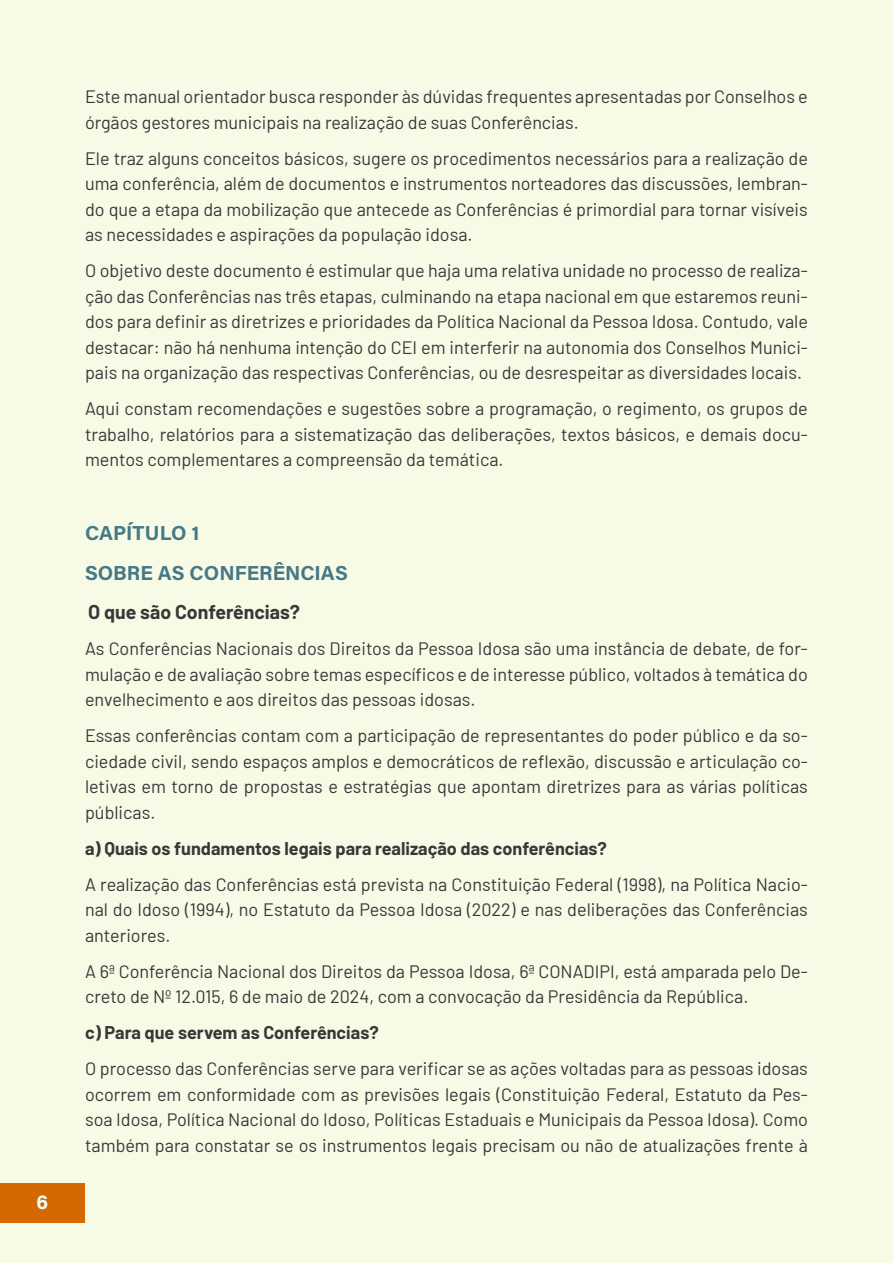
<style>
.page{position:relative;width:893px;height:1263px;background:#f7fbe6}
.page>*{position:absolute;margin:0;border:0;box-sizing:border-box;transform-origin:0 0}
.Títulos{font:20.25px "Acumin Variable Concept";color:#467886}
.t1{font:20.25px "Acumin Variable Concept";color:#f0ffff}
.Subtitulo{font:700 19.5px "Barlow";color:#383839}
.Corpo_de_texto{font:18px/25.5px "Barlow";color:#383839;text-align:justify}
.Corpo_de_texto-2{font:700 18px "Barlow";color:#383839}
</style>
<div class="page">
<div style="left:0;top:1184px;width:85px;height:39px;background:#d46900"></div>
<p class="t1" style="left:37px;top:1188px;width:13px">6</p>
<p class="Corpo_de_texto" style="left:85px;top:82px;width:724px">Este manual orientador busca responder às dúvidas frequentes apresentadas por Conselhos e órgãos gestores municipais na realização de suas Conferências.</p>
<p class="Corpo_de_texto" style="left:85px;top:144px;width:724px">Ele traz alguns conceitos básicos, sugere os procedimentos necessários para a realização de uma conferência, além de documentos e instrumentos norteadores das discussões, lembran&shy;do que a etapa da mobilização que antecede as Conferências é primordial para tornar visíveis as necessidades e aspirações da população idosa.</p>
<p class="Corpo_de_texto" style="left:85px;top:256px;width:724px">O objetivo deste documento é estimular que haja uma relativa unidade no processo de realiza&shy;ção das Conferências nas três etapas, culminando na etapa nacional em que estaremos reuni&shy;dos para definir as diretrizes e prioridades da Política Nacional da Pessoa Idosa. Contudo, vale destacar: não há nenhuma intenção do CEI em interferir na autonomia dos Conselhos Munici&shy;pais na organização das respectivas Conferências, ou de desrespeitar as diversidades locais.</p>
<p class="Corpo_de_texto" style="left:85px;top:394px;width:724px">Aqui constam recomendações e sugestões sobre a programação, o regimento, os grupos de trabalho, relatórios para a sistematização das deliberações, textos básicos, e demais docu&shy;mentos complementares a compreensão da temática.</p>
<p class="Títulos" style="left:85px;top:519px;width:116px">CAPÍTULO 1</p>
<p class="Títulos" style="left:85px;top:559px;width:264px">SOBRE AS CONFERÊNCIAS</p>
<p class="Subtitulo" style="left:88px;top:598px;width:214px">O que são Conferências?</p>
<p class="Corpo_de_texto" style="left:85px;top:634px;width:724px">As Conferências Nacionais dos Direitos da Pessoa Idosa são uma instância de debate, de for&shy;mulação e de avaliação sobre temas específicos e de interesse público, voltados à temática do envelhecimento e aos direitos das pessoas idosas.</p>
<p class="Corpo_de_texto" style="left:85px;top:721px;width:724px">Essas conferências contam com a participação de representantes do poder público e da so&shy;ciedade civil, sendo espaços amplos e democráticos de reflexão, discussão e articulação co&shy;letivas em torno de propostas e estratégias que apontam diretrizes para as várias políticas públicas.</p>
<p class="Corpo_de_texto-2" style="left:85px;top:835px;width:523px">a) Quais os fundamentos legais para realização das conferências?</p>
<p class="Corpo_de_texto" style="left:85px;top:870px;width:724px">A realização das Conferências está prevista na Constituição Federal (1998), na Política Nacio&shy;nal do Idoso (1994), no Estatuto da Pessoa Idosa (2022) e nas deliberações das Conferências anteriores.</p>
<p class="Corpo_de_texto" style="left:85px;top:957px;width:724px">A 6ª Conferência Nacional dos Direitos da Pessoa Idosa, 6ª CONADIPI, está amparada pelo De&shy;creto de Nº 12.015, 6 de maio de 2024, com a convocação da Presidência da República.</p>
<p class="Corpo_de_texto-2" style="left:85px;top:1019px;width:295px">c) Para que servem as Conferências?</p>
<p class="Corpo_de_texto" style="left:85px;top:1054px;width:724px">O processo das Conferências serve para verificar se as ações voltadas para as pessoas idosas ocorrem em conformidade com as previsões legais (Constituição Federal, Estatuto da Pes&shy;soa Idosa, Política Nacional do Idoso, Políticas Estaduais e Municipais da Pessoa Idosa). Como também para constatar se os instrumentos legais precisam ou não de atualizações frente à</p>
</div>
